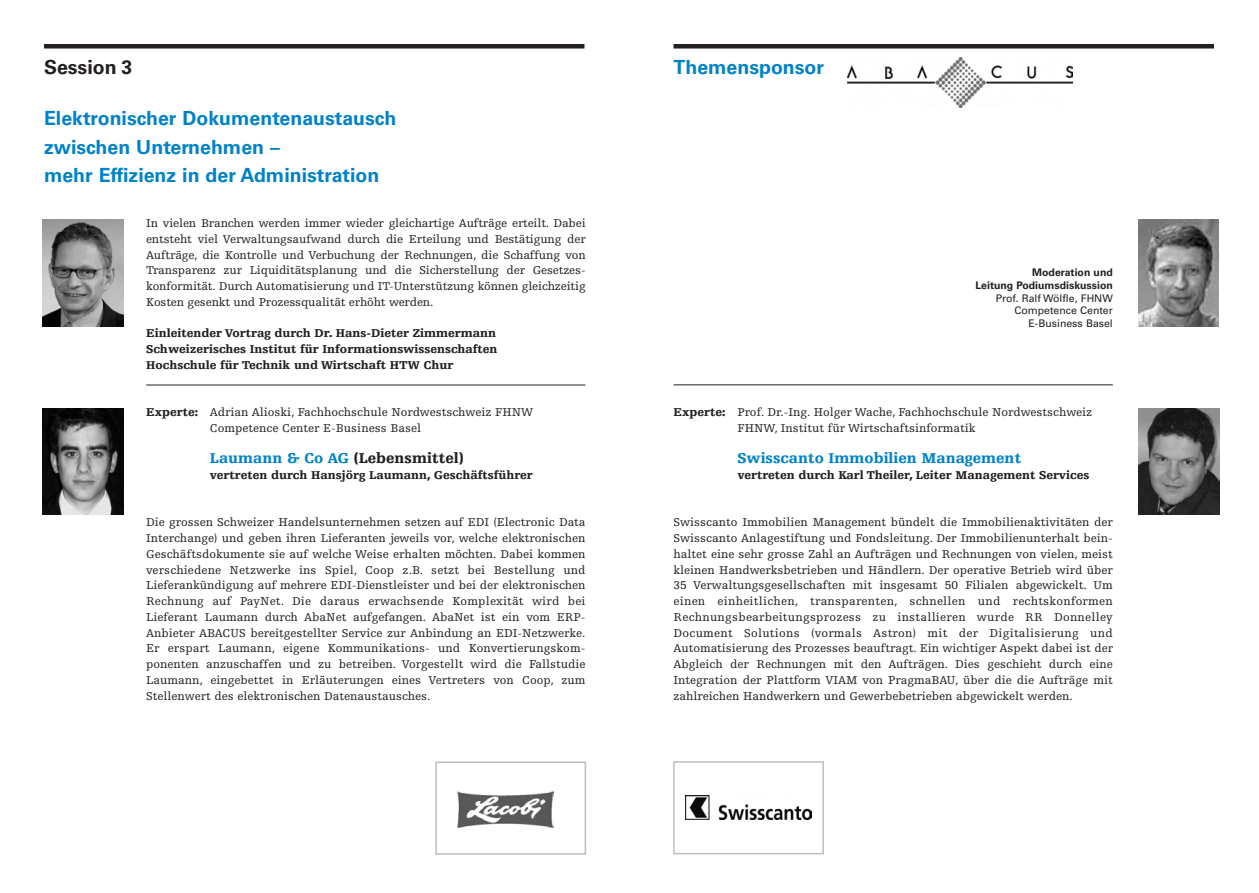
<style>
.page{position:relative;width:1259px;height:893px;background:#fff}
.page>*{position:absolute;margin:0;border:0;box-sizing:border-box;transform-origin:0 0}
.t1{font:700 19.5px/28.5px "Univers";color:#0082c8}
.t2{font:700 19.5px "Univers";color:#231f20}
.t3{font:900 15px "Egyptienne F";color:#0082c8}
.t4{font:900 15px "Egyptienne F";color:#231f20}
.t5{font:12px/15.8px "Egyptienne F";color:#231f20;text-align:justify}
.t6{font:900 12px/15.8px "Egyptienne F";color:#231f20}
.t7{font:10.5px/12.6px "Univers";color:#231f20;text-align:right}
.t8{font:700 10.5px/12.6px "Univers";color:#231f20;text-align:right}
.s1{font-weight:900}
.s2{color:#0082c8}
</style>
<div class="page">
<img style="left:1138px;top:408px;width:81px;height:106px">
<img style="left:1138px;top:220px;width:81px;height:106px">
<hr style="left:673px;top:384px;width:440px;height:1px;background:#231f20">
<img style="left:847px;top:58px;width:225px;height:49px">
<img style="left:685px;top:795px;width:126px;height:25px">
<div style="left:673px;top:761px;width:151px;height:93px;border:2px solid #bcbdc0"></div>
<img style="left:43px;top:220px;width:80px;height:106px">
<img style="left:43px;top:408px;width:80px;height:106px">
<hr style="left:146px;top:385px;width:439px;height:1px;background:#231f20">
<div style="left:44px;top:44px;width:540px;height:5px;background:#231f20"></div>
<img style="left:457px;top:791px;width:97px;height:37px">
<div style="left:435px;top:761px;width:151px;height:94px;border:2px solid #bcbdc0"></div>
<div style="left:673px;top:44px;width:541px;height:5px;background:#231f20"></div>
<h1 class="t2" style="left:44px;top:60px;width:90px">Session 3</h1>
<h1 class="t1" style="left:44px;top:106px;width:354px">Elektronischer Dokumentenaustausch zwischen Unternehmen –<br>mehr Effizienz in der Administration</h1>
<p class="t5" style="left:146px;top:216px;width:441px">In vielen Branchen werden immer wieder gleichartige Aufträge erteilt. Dabei entsteht viel Verwaltungsaufwand durch die Erteilung und Bestätigung der Aufträge, die Kontrolle und Verbuchung der Rechnungen, die Schaffung von Transparenz zur Liquiditätsplanung und die Sicherstellung der Gesetzes&shy;konformität. Durch Automatisierung und IT-Unterstützung können gleichzeitig Kosten gesenkt und Prozessqualität erhöht werden.</p>
<p class="t6" style="left:146px;top:326px;width:353px">Einleitender Vortrag durch Dr. Hans-Dieter Zimmermann<br>Schweizerisches Institut für Informationswissenschaften<br>Hochschule für Technik und Wirtschaft HTW Chur</p>
<p class="t5" style="left:210px;top:405px;width:325px;text-indent:-64px"><span class="s1">Experte:</span> Adrian Alioski, Fachhochschule Nordwestschweiz FHNW<br>Competence Center E-Business Basel</p>
<p class="t4" style="left:210px;top:453px;width:255px"><span class="s2">Laumann &amp; Co AG</span> (Lebensmittel)</p>
<p class="t6" style="left:210px;top:468px;width:324px">vertreten durch Hansjörg Laumann, Geschäftsführer</p>
<p class="t5" style="left:146px;top:515px;width:441px">Die grossen Schweizer Handelsunternehmen setzen auf EDI (Electronic Data Interchange) und geben ihren Lieferanten jeweils vor, welche elektronischen Geschäftsdokumente sie auf welche Weise erhalten möchten. Dabei kommen verschiedene Netzwerke ins Spiel, Coop z.B. setzt bei Bestellung und Lieferankündigung auf mehrere EDI-Dienstleister und bei der elektronischen Rechnung auf PayNet. Die daraus erwachsende Komplexität wird bei Lieferant Laumann durch AbaNet aufgefangen. AbaNet ist ein vom ERP-Anbieter ABACUS bereitgestellter Service zur Anbindung an EDI-Netzwerke.<br>Er erspart Laumann, eigene Kommunikations- und Konvertierungskom&shy;ponenten anzuschaffen und zu betreiben. Vorgestellt wird die Fallstudie Laumann, eingebettet in Erläuterungen eines Vertreters von Coop, zum Stellenwert des elektronischen Datenaustausches.</p>
<h1 class="t1" style="left:673px;top:55px;width:152px">Themensponsor</h1>
<p class="t8" style="left:975px;top:267px;width:139px">Moderation und<br>Leitung Podiumsdiskussion</p>
<p class="t7" style="left:996px;top:292px;width:119px">Prof. Ralf Wölfle, FHNW<br>Competence Center<br>E-Business Basel</p>
<p class="t5" style="left:737px;top:405px;width:356px;text-indent:-64px"><span class="s1">Experte:</span> Prof. Dr.-Ing. Holger Wache, Fachhochschule Nordwestschweiz<br>FHNW, Institut für Wirtschaftsinformatik</p>
<p class="t3" style="left:737px;top:452px;width:285px">Swisscanto Immobilien Management</p>
<p class="t6" style="left:737px;top:468px;width:354px">vertreten durch Karl Theiler, Leiter Management Services</p>
<p class="t5" style="left:673px;top:515px;width:441px">Swisscanto Immobilien Management bündelt die Immobilienaktivitäten der Swisscanto Anlagestiftung und Fondsleitung. Der Immobilienunterhalt bein&shy;haltet eine sehr grosse Zahl an Aufträgen und Rechnungen von vielen, meist kleinen Handwerksbetrieben und Händlern. Der operative Betrieb wird über 35 Verwaltungsgesellschaften mit insgesamt 50 Filialen abgewickelt. Um einen einheitlichen, transparenten, schnellen und rechtskonformen Rechnungsbearbeitungsprozess zu installieren wurde RR Donnelley Document Solutions (vormals Astron) mit der Digitalisierung und Automatisierung des Prozesses beauftragt. Ein wichtiger Aspekt dabei ist der Abgleich der Rechnungen mit den Aufträgen. Dies geschieht durch eine Integration der Plattform VIAM von PragmaBAU, über die die Aufträge mit zahlreichen Handwerkern und Gewerbebetrieben abgewickelt werden.</p>
</div>
